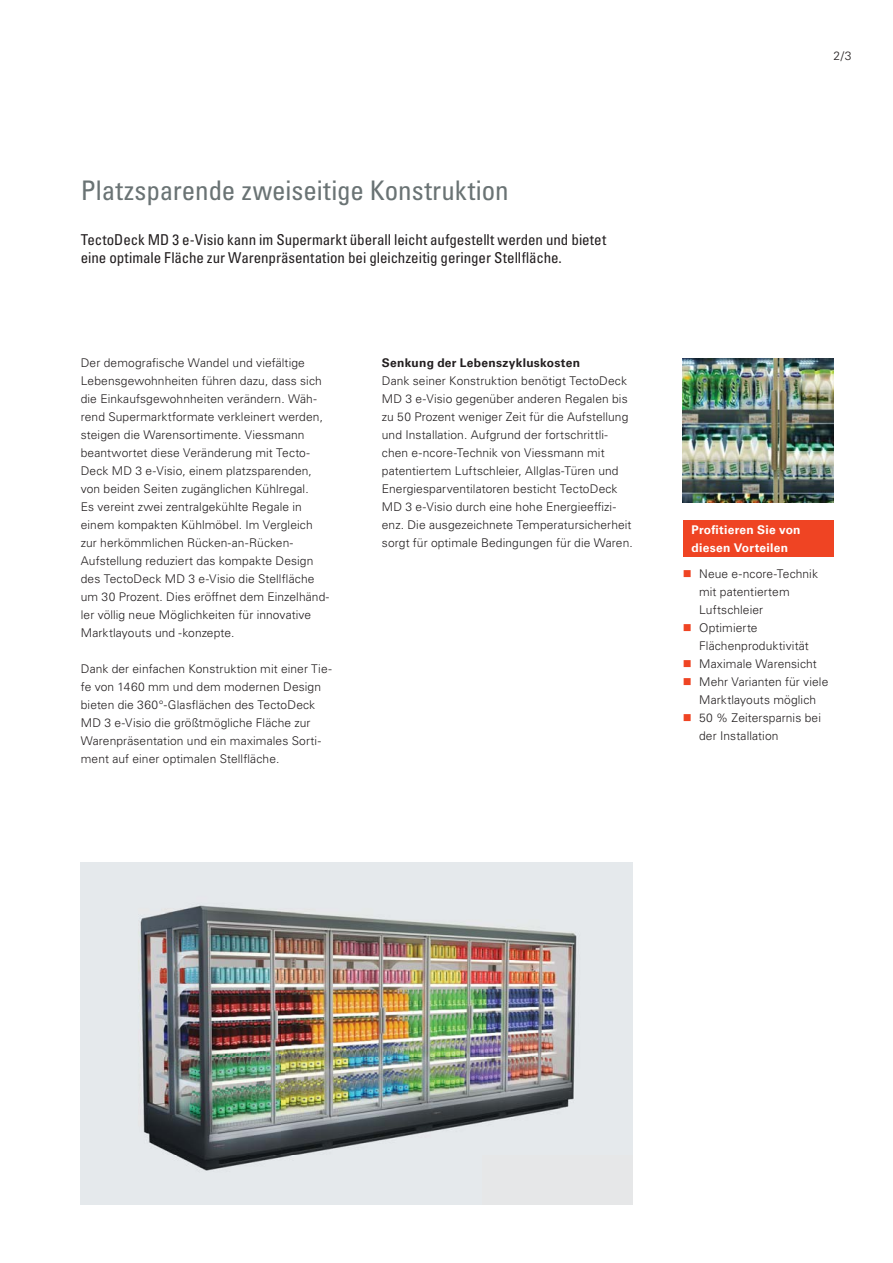
<style>
.page{position:relative;width:893px;height:1263px;background:#fff}
.page>*{position:absolute;margin:0;border:0;box-sizing:border-box;transform-origin:0 0}
.t1{font:condensed 27px "Univers LTCYR 57";color:#6a7374}
.t2{font:condensed 15px/18px "Univers LTCYR 57";letter-spacing:-.005em;color:#231f20}
.t3{font:300 12px/18px "Univers LTCYR 45";letter-spacing:.01em;color:#231f20}
.t4{font:700 12px/18px "Univers LTCYR 65";letter-spacing:.02em;color:#fff}
.t5{font:700 12px "Univers LTCYR 65";letter-spacing:.025em;color:#231f20}
.s1{color:#ef4423}
</style>
<div class="page">
<img style="left:683px;top:359px;width:150px;height:144px">
<img style="left:81px;top:863px;width:552px;height:342px">
<div style="left:683px;top:520px;width:150px;height:37px;background:#ef4423"></div>
<h1 class="t1" style="left:81px;top:178px;width:429px">Platzsparende zweiseitige Konstruktion</h1>
<p class="t2" style="left:81px;top:231px;width:527px">TectoDeck MD 3 e-Visio kann im Supermarkt überall leicht aufgestellt werden und bietet eine optimale Fläche zur Warenpräsentation bei gleichzeitig geringer Stellfläche.</p>
<p class="t3" style="left:81px;top:355px;width:250px">Der demografische Wandel und viefältige Lebensgewohnheiten führen dazu, dass sich die Einkaufsgewohnheiten verändern. Wäh&shy;rend Supermarktformate verkleinert werden, steigen die Warensortimente. Viessmann beantwortet diese Veränderung mit Tecto-Deck MD 3 e-Visio, einem platzsparenden, von beiden Seiten zugänglichen Kühlregal.<br>Es vereint zwei zentralgekühlte Regale in einem kompakten Kühlmöbel. Im Vergleich zur herkömmlichen Rücken-an-Rücken-Aufstellung reduziert das kompakte Design des TectoDeck MD 3 e-Visio die Stellfläche um 30 Prozent. Dies eröffnet dem Einzelhänd&shy;ler völlig neue Möglichkeiten für innovative Marktlayouts und -konzepte.</p>
<p class="t3" style="left:81px;top:661px;width:252px">Dank der einfachen Konstruktion mit einer Tie&shy;fe von 1460 mm und dem modernen Design bieten die 360°-Glasflächen des TectoDeck MD 3 e-Visio die größtmögliche Fläche zur Warenpräsentation und ein maximales Sorti&shy;ment auf einer optimalen Stellfläche.</p>
<p class="t5" style="left:382px;top:359px;width:200px">Senkung der Lebenszykluskosten</p>
<p class="t3" style="left:382px;top:373px;width:252px">Dank seiner Konstruktion benötigt TectoDeck MD 3 e-Visio gegenüber anderen Regalen bis zu 50 Prozent weniger Zeit für die Aufstellung und Installation. Aufgrund der fortschrittli&shy;chen e-ncore-Technik von Viessmann mit patentiertem Luftschleier, Allglas-Türen und Energiesparventilatoren besticht TectoDeck MD 3 e-Visio durch eine hohe Energieeffizi&shy;enz. Die ausgezeichnete Temperatursicherheit sorgt für optimale Bedingungen für die Waren.</p>
<p class="t3" style="left:833px;top:48px;width:19px">2/3</p>
<p class="t4" style="left:691px;top:522px;width:111px">Profitieren Sie von diesen Vorteilen</p>
<p class="t3" style="left:699px;top:566px;width:120px;text-indent:-16px"><span class="s1">■</span> Neue e-ncore-Technik mit patentiertem<br>Luftschleier</p>
<p class="t3" style="left:699px;top:620px;width:111px;text-indent:-16px"><span class="s1">■</span> Optimierte<br>Flächenproduktivität</p>
<p class="t3" style="left:683px;top:656px;width:135px"><span class="s1">■</span> Maximale Warensicht</p>
<p class="t3" style="left:683px;top:674px;width:147px;text-align:center"><span class="s1">■</span> Mehr Varianten für viele<br>Marktlayouts möglich</p>
<p class="t3" style="left:699px;top:710px;width:123px;text-indent:-16px"><span class="s1">■</span> 50 % Zeitersparnis bei der Installation</p>
</div>
